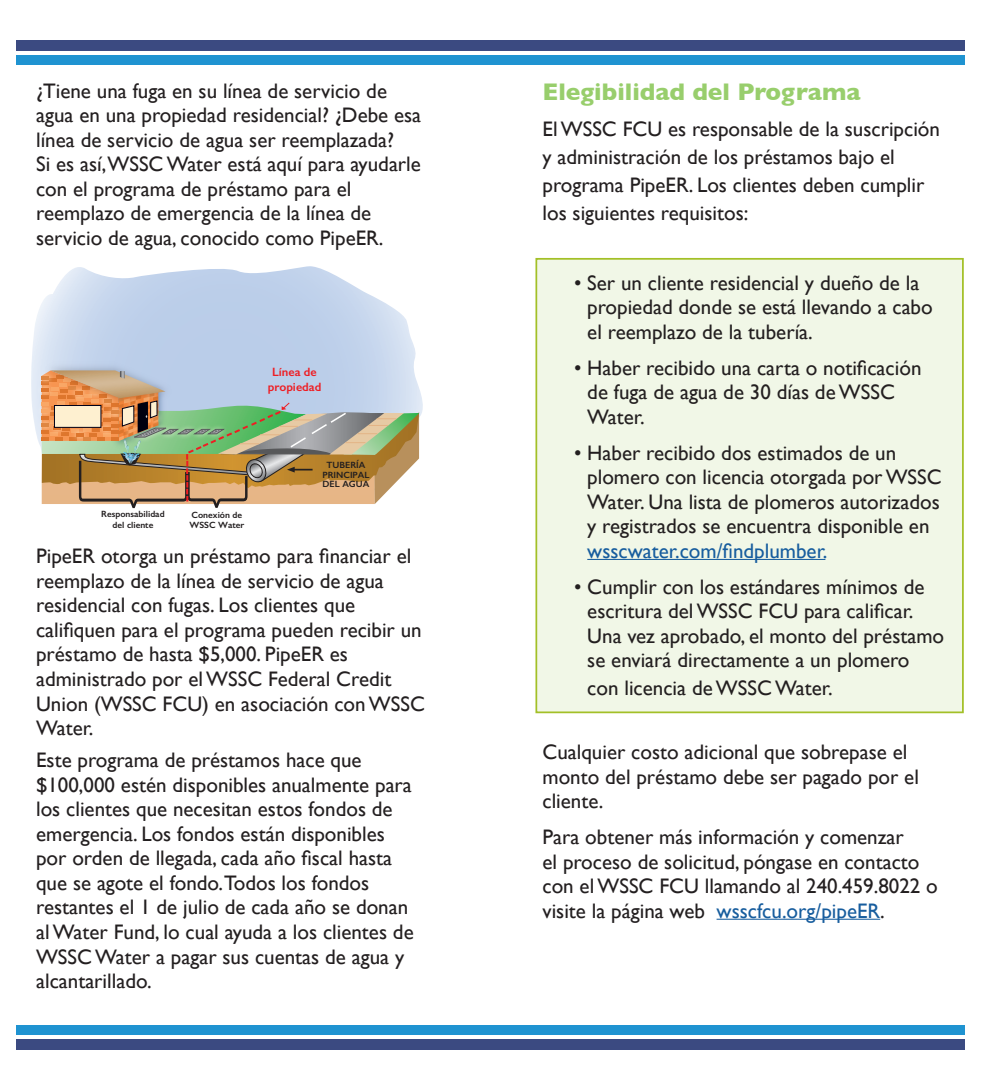
<style>
.page{position:relative;width:990px;height:1070px;background:#fff}
.page>*{position:absolute;margin:0;border:0;box-sizing:border-box;transform-origin:0 0}
.t1{font:700 24.5px "Gill Sans";color:#98ce6c}
.t2{font:21px/24.5px "Gill Sans";color:#231f20}
.t3{font:600 12.08px/14.5px "Gill Sans";color:#ee1d23;text-align:center}
.t4{font:600 9.1px/9.5px "Gill Sans";color:#231f20;text-align:center}
.s1{color:#175d9e}
</style>
<div class="page">
<div style="left:535px;top:258px;width:428px;height:455px;background:#f1f7e7;border:2px solid #a3c027"></div>
<hr style="left:587px;top:559px;width:238px;height:1px;background:#175d9e">
<hr style="left:716px;top:918px;width:164px;height:1px;background:#175d9e">
<svg style="left:31px;top:266px;width:392px;height:192px"></svg>
<img style="left:34px;top:420px;width:7px;height:14px">
<img style="left:34px;top:387px;width:7px;height:33px">
<img style="left:34px;top:368px;width:6px;height:19px">
<img style="left:40px;top:360px;width:135px;height:48px">
<svg style="left:41px;top:370px;width:378px;height:139px;background:#baae8d"></svg>
<div style="left:16px;top:1039px;width:948px;height:10px;background:#3b4a81"></div>
<div style="left:16px;top:1025px;width:948px;height:9px;background:#1f93d1"></div>
<div style="left:16px;top:40px;width:948px;height:10px;background:#3b4a81"></div>
<div style="left:16px;top:55px;width:948px;height:9px;background:#1f93d1"></div>
<p class="t2" style="left:36px;top:78px;width:387px">¿Tiene una fuga en su línea de servicio de agua en una propiedad residencial? ¿Debe esa línea de servicio de agua ser reemplazada?</p>
<p class="t2" style="left:36px;top:152px;width:386px">Si es así,WSSC Water está aquí para ayudarle con el programa de préstamo para el</p>
<p class="t2" style="left:36px;top:201px;width:337px">reemplazo de emergencia de la línea de</p>
<p class="t2" style="left:36px;top:225px;width:349px">servicio de agua, conocido como PipeER.</p>
<p class="t3" style="left:268px;top:365px;width:55px">Línea de propiedad</p>
<p class="t4" style="left:101px;top:508px;width:65px;line-height:10.7px">Responsabilidad del cliente</p>
<p class="t4" style="left:189px;top:509px;width:56px;line-height:10.7px;text-align:left">Conexión de<br>WSSC Water</p>
<p class="t4" style="left:322px;top:460px;width:49px">TUBERÍA<br>PRINCIPAL<br>DEL AGUA</p>
<p class="t2" style="left:36px;top:544px;width:377px">PipeER otorga un préstamo para financiar el reemplazo de la línea de servicio de agua</p>
<p class="t2" style="left:36px;top:593px;width:321px">residencial con fugas. Los clientes que</p>
<p class="t2" style="left:36px;top:617px;width:387px">califiquen para el programa pueden recibir un préstamo de hasta $5,000. PipeER es</p>
<p class="t2" style="left:36px;top:666px;width:390px">administrado por el WSSC Federal Credit<br>Union (WSSC FCU) en asociación con WSSC<br>Water.</p>
<p class="t2" style="left:36px;top:747px;width:377px">Este programa de préstamos hace que $100,000 estén disponibles anualmente para los clientes que necesitan estos fondos de emergencia. Los fondos están disponibles</p>
<p class="t2" style="left:36px;top:845px;width:357px">por orden de llegada, cada año fiscal hasta</p>
<p class="t2" style="left:36px;top:870px;width:379px">que se agote el fondo.Todos los fondos restantes el 1 de julio de cada año se donan al Water Fund, lo cual ayuda a los clientes de WSSC Water a pagar sus cuentas de agua y</p>
<p class="t2" style="left:36px;top:968px;width:117px">alcantarillado.</p>
<p class="t1" style="left:542px;top:72px;width:319px">Elegibilidad del Programa</p>
<p class="t2" style="left:542px;top:115px;width:399px;line-height:28px">El WSSC FCU es responsable de la suscripción y administración de los préstamos bajo el</p>
<p class="t2" style="left:542px;top:171px;width:383px;line-height:28px">programa PipeER. Los clientes deben cumplir los siguientes requisitos:</p>
<p class="t2" style="left:587px;top:270px;width:347px;text-indent:-13px">• Ser un cliente residencial y dueño de la propiedad donde se está llevando a cabo el reemplazo de la tubería.</p>
<p class="t2" style="left:587px;top:355px;width:336px;text-indent:-13px">• Haber recibido una carta o notificación de fuga de agua de 30 días de WSSC<br>Water.</p>
<p class="t2" style="left:587px;top:440px;width:356px;text-indent:-13px">• Haber recibido dos estimados de un plomero con licencia otorgada por WSSC Water. Una lista de plomeros autorizados y registrados se encuentra disponible en <span class="s1">wsscwater.com/findplumber.</span></p>
<p class="t2" style="left:587px;top:574px;width:358px;text-indent:-13px">• Cumplir con los estándares mínimos de escritura del WSSC FCU para calificar.<br>Una vez aprobado, el monto del préstamo se enviará directamente a un plomero</p>
<p class="t2" style="left:587px;top:675px;width:247px">con licencia de WSSC Water.</p>
<p class="t2" style="left:542px;top:739px;width:378px">Cualquier costo adicional que sobrepase el monto del préstamo debe ser pagado por el cliente.</p>
<p class="t2" style="left:542px;top:824px;width:397px">Para obtener más información y comenzar<br>el proceso de solicitud, póngase en contacto con el WSSC FCU llamando al 240.459.8022 o visite la página web <span class="s1">wsscfcu.org/pipeER</span>.</p>
</div>
